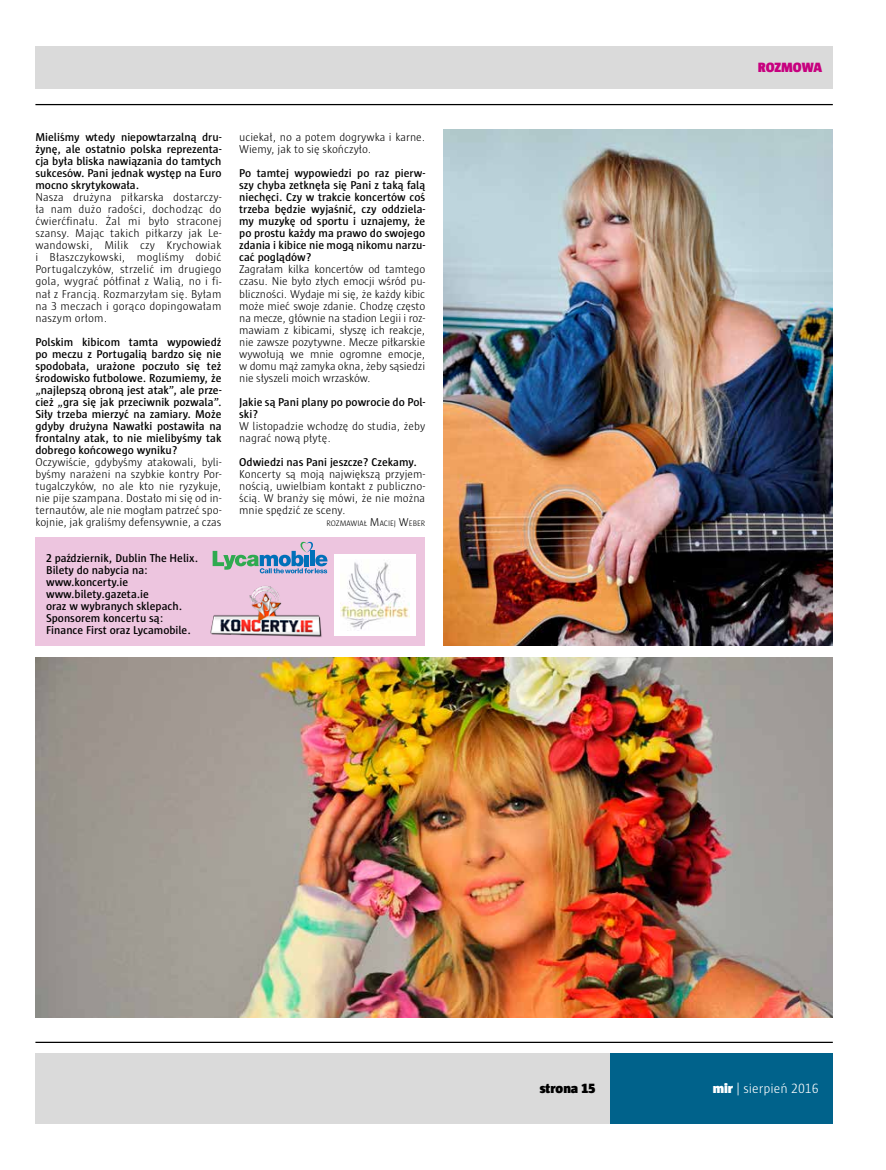
<style>
.page{position:relative;width:886px;height:1170px;background:#fff}
.page>*{position:absolute;margin:0;border:0;box-sizing:border-box;transform-origin:0 0}
.t1{font:300 13.75px "Sun";color:#fff}
.t2{font:900 13.75px "Sun";color:#000}
.t3{font:900 13.75px "Sun";letter-spacing:-.01em;color:#c7017f}
.t4{font:300 11.62px/12px "Sun";color:#000;text-align:justify}
.t5{font:600 11.62px/12px "Sun";color:#000;text-align:justify}
.t6{font:300 8.12px "Sun";color:#000}
.s1{font-size:11.62px}
.s2{font-weight:900}
</style>
<div class="page">
<hr style="left:35px;top:104px;width:798px;height:1px;background:#000">
<hr style="left:35px;top:1041px;width:798px;height:1px;background:#000">
<div style="left:609px;top:1052px;width:224px;height:71px;background:#00628b"></div>
<div style="left:35px;top:1052px;width:574px;height:71px;background:#dadada"></div>
<div style="left:35px;top:46px;width:798px;height:43px;background:#dadada"></div>
<img style="left:35px;top:657px;width:798px;height:360px">
<img style="left:443px;top:129px;width:390px;height:516px">
<div style="left:35px;top:537px;width:390px;height:108px;background:#edc5df"></div>
<img style="left:210px;top:585px;width:112px;height:52px">
<svg style="left:213px;top:541px;width:114px;height:32px"></svg>
<div style="left:334px;top:554px;width:81px;height:81px;background:#fff"></div>
<img style="left:340px;top:562px;width:69px;height:68px">
<p class="t5" style="left:35px;top:131px;width:188px">Mieliśmy wtedy niepowtarzalną dru&shy;żynę, ale ostatnio polska reprezenta&shy;cja była bliska nawiązania do tamtych sukcesów. Pani jednak występ na Euro mocno skrytykowała.</p>
<p class="t4" style="left:35px;top:191px;width:188px">Nasza drużyna piłkarska dostarczy&shy;ła nam dużo radości, dochodząc do ćwierćfinału. Żal mi było straconej szansy. Mając takich piłkarzy jak Le&shy;wandowski, Milik czy Krychowiak i Błaszczykowski, mogliśmy dobić Portugalczyków, strzelić im drugiego gola, wygrać półfinał z Walią, no i fi&shy;nał z Francją. Rozmarzyłam się. Byłam na 3 meczach i gorąco dopingowałam naszym orłom.</p>
<p class="t5" style="left:35px;top:335px;width:188px">Polskim kibicom tamta wypowiedź po meczu z Portugalią bardzo się nie spodobała, urażone poczuło się też środowisko futbolowe. Rozumiemy, że „najlepszą obroną jest atak”, ale prze&shy;cież „gra się jak przeciwnik pozwala”.<br>Siły trzeba mierzyć na zamiary. Może gdyby drużyna Nawałki postawiła na frontalny atak, to nie mielibyśmy tak dobrego końcowego wyniku?</p>
<p class="t4" style="left:35px;top:455px;width:188px">Oczywiście, gdybyśmy atakowali, byli&shy;byśmy narażeni na szybkie kontry Por&shy;tugalczyków, no ale kto nie ryzykuje, nie pije szampana. Dostało mi się od in&shy;ternautów, ale nie mogłam patrzeć spo&shy;kojnie, jak graliśmy defensywnie, a czas</p>
<p class="t5" style="left:46px;top:551px;width:154px;text-align:left">2 październik, Dublin The Helix.<br>Bilety do nabycia na: www.koncerty.ie www.bilety.gazeta.ie<br>oraz w wybranych sklepach.<br>Sponsorem koncertu są:<br>Finance First oraz Lycamobile.</p>
<p class="t4" style="left:239px;top:131px;width:188px">uciekał, no a potem dogrywka i karne.<br>Wiemy, jak to się skończyło.</p>
<p class="t5" style="left:239px;top:167px;width:188px">Po tamtej wypowiedzi po raz pierw&shy;szy chyba zetknęła się Pani z taką falą niechęci. Czy w trakcie koncertów coś trzeba będzie wyjaśnić, czy oddziela&shy;my muzykę od sportu i uznajemy, że po prostu każdy ma prawo do swojego zdania i kibice nie mogą nikomu narzu&shy;cać poglądów?</p>
<p class="t4" style="left:239px;top:263px;width:188px">Zagrałam kilka koncertów od tamtego czasu. Nie było złych emocji wśród pu&shy;bliczności. Wydaje mi się, że każdy kibic może mieć swoje zdanie. Chodzę często na mecze, głównie na stadion Legii i roz&shy;mawiam z kibicami, słyszę ich reakcje, nie zawsze pozytywne. Mecze piłkarskie wywołują we mnie ogromne emocje, w domu mąż zamyka okna, żeby sąsiedzi nie słyszeli moich wrzasków.</p>
<p class="t5" style="left:239px;top:395px;width:188px">Jakie są Pani plany po powrocie do Pol&shy;ski?</p>
<p class="t4" style="left:239px;top:419px;width:188px">W listopadzie wchodzę do studia, żeby nagrać nową płytę.</p>
<p class="t5" style="left:239px;top:455px;width:179px">Odwiedzi nas Pani jeszcze? Czekamy.</p>
<p class="t4" style="left:239px;top:467px;width:188px">Koncerty są moją największą przyjem&shy;nością, uwielbiam kontakt z publiczno&shy;ścią. W branży się mówi, że nie można mnie spędzić ze sceny.</p>
<p class="t6" style="left:326px;top:518px;width:100px">ROZMAWIAŁ <span class="s1">M</span>ACIEJ <span class="s1">W</span>EBER</p>
<p class="t3" style="left:758px;top:60px;width:66px">ROZMOWA</p>
<p class="t2" style="left:540px;top:1080px;width:57px">strona 15</p>
<p class="t1" style="left:713px;top:1080px;width:107px"><span class="s2">mir</span> | sierpień 2016</p>
</div>
